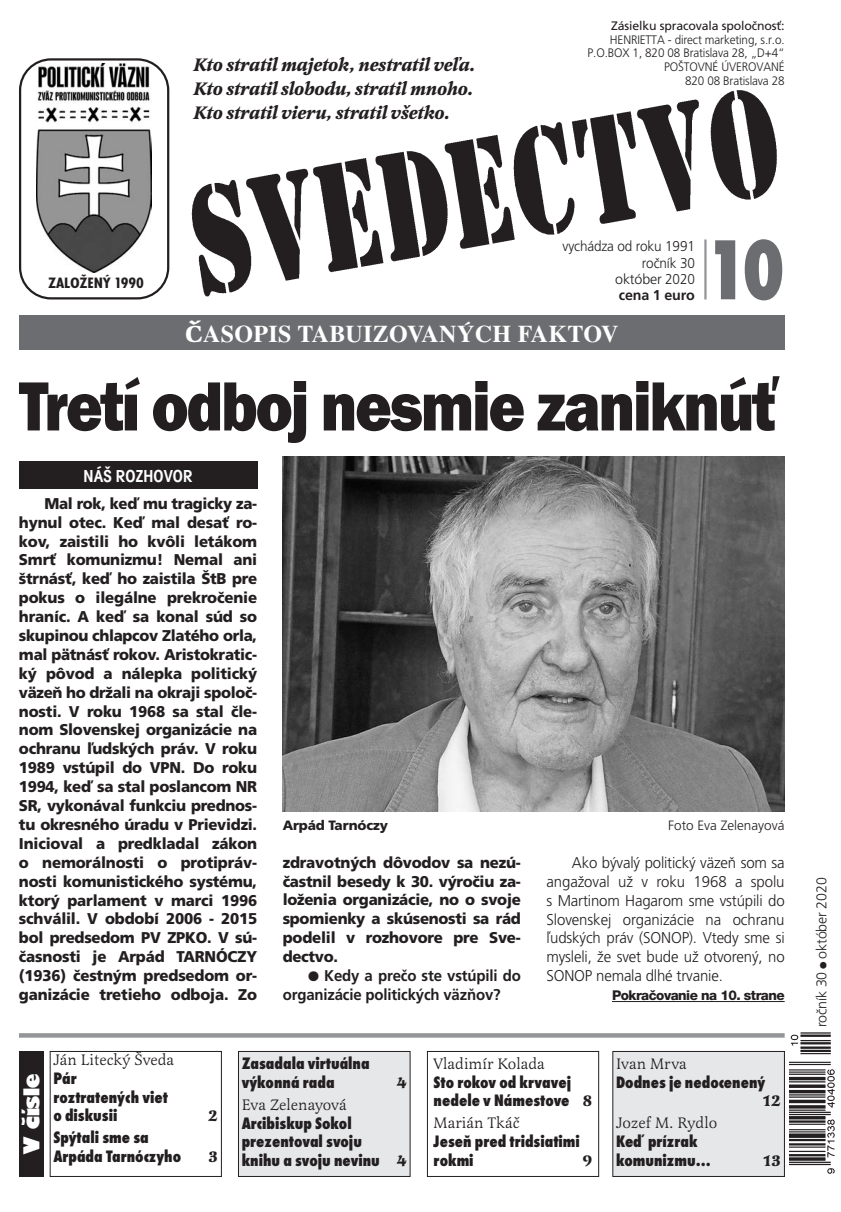
<style>
.page{position:relative;width:841px;height:1212px;background:#fff}
.page>*{position:absolute;margin:0;border:0;box-sizing:border-box;transform-origin:0 0}
.t1{font:800 condensed 88.5px "Futura TCE";color:#6c6d70;scale:.9 1}
.t2{font:72px "Franklin Got Itc TCE Heav";letter-spacing:-.035em;color:#231f20;scale:.87 1}
.t3{font:700 24px "Times CE";letter-spacing:.015em;color:#fff}
.t4{font:24px "Gill Kay DCE";letter-spacing:-.005em;color:#fff}
.t5{font:italic 700 18.75px/24px "Latienne TCE";letter-spacing:-.01em;color:#231f20;text-align:justify}
.t6{font:600 condensed 18px "Avant Gar Got Itc TCE";letter-spacing:.015em;color:#fff}
.t7{font:800 condensed 17.25px/18.8px "Futura TCE";color:#231f20}
.t8{font:15.75px "Latienne TCE";color:#231f20}
.t9{font:700 15.75px "Latienne TCE";color:#231f20}
.t10{font:900 15.6px/18.9px "Frutiger CE";letter-spacing:-.01em;color:#231f20;text-align:justify;scale:.96 1}
.t11{font:300 15.6px/18.9px "Frutiger CE";letter-spacing:-.01em;color:#231f20;text-align:justify;scale:.96 1}
.t12{font:700 15.6px/18.9px "Frutiger CE";letter-spacing:-.01em;color:#231f20;scale:.96 1}
.t13{font:700 condensed 15.6px "Futura TCE";letter-spacing:-.01em;color:#231f20;scale:1.15 1}
.t14{font:300 14.25px/16.2px "Frutiger CE";letter-spacing:-.01em;color:#231f20;text-align:right;scale:.95 1}
.t15{font:300 14.25px "Frutiger CE";letter-spacing:-.01em;color:#231f20}
.t16{font:700 14.25px "Frutiger CE";letter-spacing:-.01em;color:#231f20}
.t17{font:800 13.5px "Helvetica Neue CE";letter-spacing:-.04em;color:#231f20}
.t18{font:300 13.5px "Frutiger CE";color:#231f20}
.t19{font:900 13.5px "Frutiger CE";letter-spacing:-.01em;color:#231f20}
.t20{font:300 12.3px/13.8px "Frutiger CE";letter-spacing:-.01em;color:#231f20;text-align:right;scale:.95 1}
.t21{font:12.3px "Frutiger CE";letter-spacing:-.01em;color:#231f20}
.s1{font-family:"Latienne TCE"}
.s2{font-family:"Latienne TCE";font-weight:700;font-stretch:normal;font-size:15.75px}
</style>
<div class="page">
<img style="left:191px;top:90px;width:586px;height:210px">
<div style="left:19px;top:315px;width:765px;height:34px;background:#6c6d70"></div>
<hr style="left:612px;top:1001px;width:172px;height:1px;background:#231f20">
<div style="left:19px;top:1033px;width:765px;height:5px;background:#939598"></div>
<img style="left:283px;top:457px;width:501px;height:354px">
<div style="left:19px;top:1051px;width:24px;height:126px;background:#231f20"></div>
<div style="left:50px;top:1051px;width:172px;height:126px;border:1px solid #231f20"></div>
<div style="left:427px;top:1051px;width:172px;height:126px;border:1px solid #231f20"></div>
<div style="left:238px;top:1051px;width:172px;height:125px;background:#e6e7e9"></div>
<div style="left:238px;top:1051px;width:172px;height:126px;border:1px solid #231f20"></div>
<div style="left:613px;top:1051px;width:171px;height:125px;background:#e6e7e9"></div>
<div style="left:612px;top:1051px;width:172px;height:126px;border:1px solid #231f20"></div>
<div style="left:19px;top:461px;width:238px;height:28px;background:#231f20"></div>
<svg style="left:19px;top:58px;width:150px;height:241px"></svg>
<hr style="left:704px;top:239px;width:2px;height:60px;background:#939598">
<svg style="left:789px;top:1061px;width:1px;height:105px"></svg>
<img style="left:790px;top:1032px;width:45px;height:142px">
<p class="t5" style="left:193px;top:54px;width:284px">Kto stratil majetok, nestratil veľa.<br>Kto stratil slobodu, stratil mnoho.<br>Kto stratil vieru, stratil všetko.</p>
<p class="t21" style="left:611px;top:21px;width:175px">Zásielku spracovala spoloãnosÈ:</p>
<p class="t20" style="left:587px;top:33px;width:209px">HENRIETTA - direct marketing, s.r.o.<br>P.O.BOX 1, 820 08 Bratislava 28, „D+4“<br>PO·TOVNÉ ÚVEROVANÉ<br>820 08 Bratislava 28</p>
<p class="t13" style="left:48px;top:277px;width:85px">ZALOŽENÝ 1990</p>
<p class="t14" style="left:562px;top:239px;width:141px">vychádza od roku 1991 roãník 30<br>október 2020</p>
<p class="t16" style="left:619px;top:289px;width:77px">cena 1 euro</p>
<h3 class="t3" style="left:185px;top:325px;width:435px"><span class="s1">Č</span>ASOPIS TABUIZOVANÝCH FAKTOV</h3>
<h1 class="t1" style="left:704px;top:235px;width:91px">10</h1>
<h2 class="t2" style="left:19px;top:381px;width:875px">Tretí odboj nesmie zaniknúť</h2>
<p class="t6" style="left:83px;top:470px;width:111px">NÁŠ ROZHOVOR</p>
<p class="t10" style="left:19px;top:495px;width:250px;text-indent:26px">Mal rok, keì mu tragicky za&shy;hynul otec. Keì mal desaÈ ro&shy;kov, zaistili ho kvôli letákom SmrÈ komunizmu! Nemal ani ‰trnásÈ, keì ho zaistila ·tB pre pokus o ilegálne prekroãenie hraníc. A keì sa konal súd so skupinou chlapcov Zlatého orla, mal pätnásÈ rokov. Aristokratic&shy;k˘ pôvod a nálepka politick˘ väzeÀ ho drÏali na okraji spoloã&shy;nosti. V roku 1968 sa stal ãle&shy;nom Slovenskej organizácie na ochranu ºudsk˘ch práv. V roku 1989 vstúpil do VPN. Do roku 1994, keì sa stal poslancom NR SR, vykonával funkciu prednos&shy;tu okresného úradu v Prievidzi.<br>Inicioval a predkladal zákon o nemorálnosti o protipráv&shy;nosti komunistického systému, ktor˘ parlament v marci 1996 schválil. V období 2006 - 2015 bol predsedom PV ZPKO. V sú&shy;ãasnosti je Arpád TARNÓCZY (1936) ãestn˘m predsedom or&shy;ganizácie tretieho odboja. Zo</p>
<p class="t19" style="left:283px;top:820px;width:107px">Arpád Tarnóczy</p>
<p class="t18" style="left:668px;top:820px;width:118px">Foto Eva Zelenayová</p>
<p class="t10" style="left:283px;top:854px;width:250px">zdravotn˘ch dôvodov sa nezú&shy;ãastnil besedy k 30. v˘roãiu za&shy;loÏenia organizácie, no o svoje spomienky a skúsenosti sa rád podelil v rozhovore pre Sve&shy;dectvo.</p>
<p class="t12" style="left:283px;top:968px;width:250px;text-indent:26px">● Kedy a preão ste vstúpili do organizácie politick˘ch väzÀov?</p>
<p class="t11" style="left:546px;top:854px;width:250px;text-indent:26px">Ako b˘val˘ politick˘ väzeÀ som sa angaÏoval uÏ v roku 1968 a spolu s Martinom Hagarom sme vstúpili do Slovenskej organizácie na ochranu ºudsk˘ch práv (SONOP). Vtedy sme si mysleli, Ïe svet bude uÏ otvoren˘, no SONOP nemala dlhé trvanie.</p>
<p class="t17" style="left:612px;top:990px;width:174px">Pokraãovanie na 10. strane</p>
<h3 class="t4" style="left:23px;top:1154px;width:82px;rotate:-90deg">V čísle</h3>
<p class="t8" style="left:53px;top:1053px;width:122px">Ján Litecký Šveda</p>
<p class="t7" style="left:53px;top:1070px;width:116px">Pár<br>roztratených viet o diskusii</p>
<p class="t7" style="left:53px;top:1129px;width:129px">Spýtali sme sa<br>Arpáda Tarnóczyho</p>
<p class="t9" style="left:208px;top:1109px;width:11px">2</p>
<p class="t9" style="left:208px;top:1150px;width:11px">3</p>
<p class="t7" style="left:242px;top:1055px;width:129px">Zasadala virtuálna výkonná rada</p>
<p class="t9" style="left:397px;top:1076px;width:11px">4</p>
<p class="t8" style="left:242px;top:1098px;width:107px">Eva Zelenayová</p>
<p class="t7" style="left:242px;top:1115px;width:167px">Arcibiskup Sokol prezentoval svoju<br>knihu a svoju nevinu <span class="s2">4</span></p>
<p class="t8" style="left:433px;top:1057px;width:113px">Vladimír Kolada</p>
<p class="t7" style="left:433px;top:1074px;width:160px">Sto rokov od krvavej nedele v Námestove <span class="s2">8</span></p>
<p class="t8" style="left:433px;top:1116px;width:87px">Marián Tkáč</p>
<p class="t7" style="left:433px;top:1133px;width:148px">Jeseň pred tridsiatimi rokmi</p>
<p class="t9" style="left:582px;top:1153px;width:11px">9</p>
<p class="t8" style="left:616px;top:1057px;width:72px">Ivan Mrva</p>
<p class="t7" style="left:616px;top:1074px;width:151px">Dodnes je nedocenený</p>
<p class="t9" style="left:761px;top:1094px;width:21px">12</p>
<p class="t8" style="left:616px;top:1116px;width:103px">Jozef M. Rydlo</p>
<p class="t7" style="left:616px;top:1133px;width:96px">Keď prízrak komunizmu...</p>
<p class="t9" style="left:762px;top:1153px;width:21px">13</p>
<p class="t15" style="left:815px;top:1027px;width:152px;rotate:-90deg">roãník 30 ● október 2020</p>
</div>
